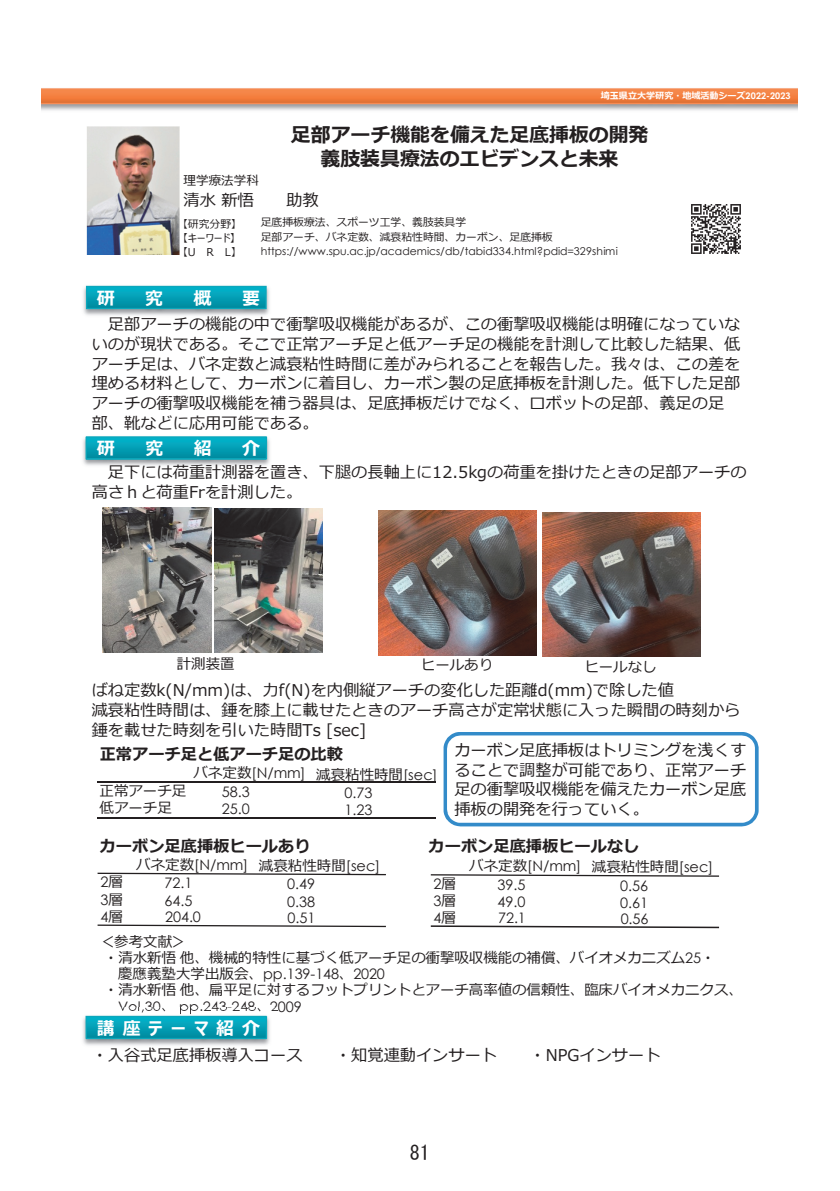
<style>
.page{position:relative;width:840px;height:1191px;background:#fff}
.page>*{position:absolute;margin:0;border:0;box-sizing:border-box;transform-origin:0 0}
.t1{font:20px "MS Gothic";color:#231f20}
.t2{font:700 19.8px/23.8px "Meiryo";color:#231f20;text-align:center}
.t3{font:700 18px "Meiryo UI";letter-spacing:.435em;color:#fff}
.t4{font:16.2px/19.8px "Meiryo";color:#231f20}
.t5{font:700 16.2px "Meiryo";color:#231f20}
.t6{font:14.4px/17.2px "Century Gothic";color:#231f20}
.t7{font:14.4px/17.2px "Meiryo";color:#231f20}
.t8{font:12.6px "Meiryo";color:#231f20}
.t9{font:10.8px "Century Gothic";color:#231f20}
.t10{font:10.8px/14.2px "Meiryo";color:#231f20}
.t11{font:10.8px/14px "Meiryo UI";letter-spacing:.005em;color:#231f20;text-align:justify}
.t12{font:700 9px "Meiryo";color:#fff}
.s1{font-family:"Century Gothic"}
.s2{font-family:"Meiryo"}
</style>
<div class="page">
<img style="left:42px;top:88px;width:755px;height:23px">
<img style="left:691px;top:204px;width:50px;height:50px">
<img style="left:83px;top:285px;width:187px;height:31px">
<img style="left:83px;top:436px;width:187px;height:30px">
<img style="left:103px;top:508px;width:108px;height:144px">
<img style="left:214px;top:508px;width:108px;height:144px">
<img style="left:378px;top:511px;width:158px;height:144px">
<img style="left:542px;top:512px;width:158px;height:144px">
<hr style="left:97px;top:781px;width:338px;height:1px;background:#231f20">
<hr style="left:97px;top:817px;width:338px;height:2px;background:#231f20">
<svg style="left:97px;top:872px;width:289px;height:3px"></svg>
<svg style="left:97px;top:924px;width:289px;height:3px"></svg>
<svg style="left:430px;top:874px;width:288px;height:2px"></svg>
<svg style="left:430px;top:925px;width:288px;height:3px"></svg>
<svg style="left:443px;top:732px;width:315px;height:94px"></svg>
<img style="left:83px;top:1007px;width:194px;height:39px">
<img style="left:86px;top:126px;width:93px;height:129px">
<p class="t8" style="left:183px;top:171px;width:77px">理学療法学科</p>
<p class="t12" style="left:600px;top:89px;width:191px">埼⽟県⽴⼤学研究・地域活動シーズ<span class="s1">2022-2023</span></p>
<p class="t2" style="left:291px;top:124px;width:359px">⾜部アーチ機能を備えた⾜底挿板の開発義肢装具療法のエビデンスと未来</p>
<p class="t4" style="left:183px;top:191px;width:72px">清⽔ 新悟</p>
<p class="t4" style="left:286px;top:191px;width:34px">助教</p>
<p class="t11" style="left:182px;top:217px;width:55px">【研究分野】【キーワード】【U R L】</p>
<p class="t10" style="left:261px;top:216px;width:293px">⾜底挿板療法、スポーツ⼯学、義肢装具学<br>⾜部アーチ、バネ定数、減衰粘性時間、カーボン、⾜底挿板</p>
<p class="t9" style="left:261px;top:244px;width:358px">https://www.spu.ac.jp/academics/db/tabid334.html?pdid=329shimi</p>
<p class="t3" style="left:97px;top:285px;width:19px">研</p>
<p class="t3" style="left:145px;top:285px;width:19px">究</p>
<p class="t3" style="left:193px;top:285px;width:19px">概</p>
<p class="t3" style="left:242px;top:285px;width:19px">要</p>
<p class="t4" style="left:92px;top:315px;width:650px;text-indent:16px">⾜部アーチの機能の中で衝撃吸収機能があるが、この衝撃吸収機能は明確になっていないのが現状である。そこで正常アーチ⾜と低アーチ⾜の機能を計測して⽐較した結果、低アーチ⾜は、バネ定数と減衰粘性時間に差がみられることを報告した。我々は、この差を埋める材料として、カーボンに着⽬し、カーボン製の⾜底挿板を計測した。低下した⾜部アーチの衝撃吸収機能を補う器具は、⾜底挿板だけでなく、ロボットの⾜部、義⾜の⾜部、靴などに応⽤可能である。</p>
<p class="t4" style="left:92px;top:463px;width:656px;text-indent:16px">⾜下には荷重計測器を置き、下腿の⻑軸上に12.5kgの荷重を掛けたときの⾜部アーチの⾼さｈと荷重Frを計測した。</p>
<p class="t3" style="left:97px;top:436px;width:19px">研</p>
<p class="t3" style="left:145px;top:436px;width:19px">究</p>
<p class="t3" style="left:194px;top:436px;width:19px">紹</p>
<p class="t3" style="left:242px;top:436px;width:19px">介</p>
<p class="t7" style="left:177px;top:655px;width:59px">計測装置</p>
<p class="t7" style="left:420px;top:656px;width:74px">ヒールあり</p>
<p class="t7" style="left:584px;top:659px;width:74px">ヒールなし</p>
<p class="t4" style="left:92px;top:681px;width:649px">ばね定数k(N/mm)は、⼒f(N)を内側縦アーチの変化した距離d(mm)で除した値<br>減衰粘性時間は、錘を膝上に載せたときのアーチ⾼さが定常状態に⼊った瞬間の時刻から錘を載せた時刻を引いた時間Ts [sec]</p>
<p class="t5" style="left:100px;top:742px;width:245px">正常アーチ⾜と低アーチ⾜の⽐較</p>
<p class="t6" style="left:222px;top:764px;width:85px;line-height:18px;text-indent:-28px"><span class="s2">バネ定数</span>[N/mm]<br>58.3<br>25.0</p>
<p class="t7" style="left:316px;top:766px;width:123px">減衰粘性時間<span class="s1">[sec]</span></p>
<p class="t7" style="left:99px;top:783px;width:88px">正常アーチ⾜低アーチ⾜</p>
<p class="t6" style="left:344px;top:784px;width:29px">0.73<br>1.23</p>
<p class="t4" style="left:454px;top:741px;width:293px;text-align:justify">カーボン⾜底挿板はトリミングを浅くすることで調整が可能であり、正常アーチ⾜の衝撃吸収機能を備えたカーボン⾜底挿板の開発を⾏っていく。</p>
<p class="t5" style="left:100px;top:834px;width:212px">カーボン⾜底挿板ヒールあり</p>
<p class="t5" style="left:428px;top:834px;width:212px">カーボン⾜底挿板ヒールなし</p>
<p class="t6" style="left:100px;top:873px;width:24px;text-align:justify">2<span class="s2">層</span>3<span class="s2">層</span>4<span class="s2">層</span></p>
<p class="t6" style="left:164px;top:856px;width:85px;text-indent:-28px"><span class="s2">バネ定数</span>[N/mm]<br>72.1<br>64.5<br>204.0</p>
<p class="t7" style="left:259px;top:857px;width:123px">減衰粘性時間<span class="s1">[sec]</span></p>
<p class="t6" style="left:287px;top:875px;width:30px;line-height:16.6px;text-align:justify">0.49<br>0.38<br>0.51</p>
<p class="t6" style="left:433px;top:874px;width:24px;text-align:justify">2<span class="s2">層</span>3<span class="s2">層</span>4<span class="s2">層</span></p>
<p class="t6" style="left:497px;top:857px;width:85px;text-indent:-28px"><span class="s2">バネ定数</span>[N/mm]<br>39.5<br>49.0<br>72.1</p>
<p class="t7" style="left:591px;top:859px;width:123px">減衰粘性時間<span class="s1">[sec]</span></p>
<p class="t6" style="left:620px;top:877px;width:30px;line-height:16.6px;text-align:justify">0.56<br>0.61<br>0.56</p>
<p class="t7" style="left:100px;top:934px;width:616px;line-height:16.2px">＜参考⽂献＞<br>・清⽔新悟他、機械的特性に基づく低アーチ⾜の衝撃吸収機能の補償、バイオメカニズム<span class="s1">25</span>・</p>
<p class="t6" style="left:118px;top:965px;width:268px"><span class="s2">慶應義塾⼤学出版会、</span>pp.139-148<span class="s2">、</span>2020</p>
<p class="t7" style="left:104px;top:982px;width:640px">・清⽔新悟他、扁平⾜に対するフットプリントとアーチ⾼率値の信頼性、臨床バイオメカニクス、</p>
<p class="t6" style="left:118px;top:997px;width:185px">Vol,30<span class="s2">、</span> pp.243-248<span class="s2">、</span>2009</p>
<p class="t3" style="left:97px;top:1015px;width:164px">講座テーマ紹介</p>
<p class="t4" style="left:92px;top:1046px;width:212px">・⼊⾕式⾜底挿板導⼊コース</p>
<p class="t4" style="left:335px;top:1046px;width:164px">・知覚連動インサート</p>
<p class="t4" style="left:529px;top:1046px;width:132px">・NPGインサート</p>
<p class="t1" style="left:410px;top:1142px;width:21px">81</p>
</div>
